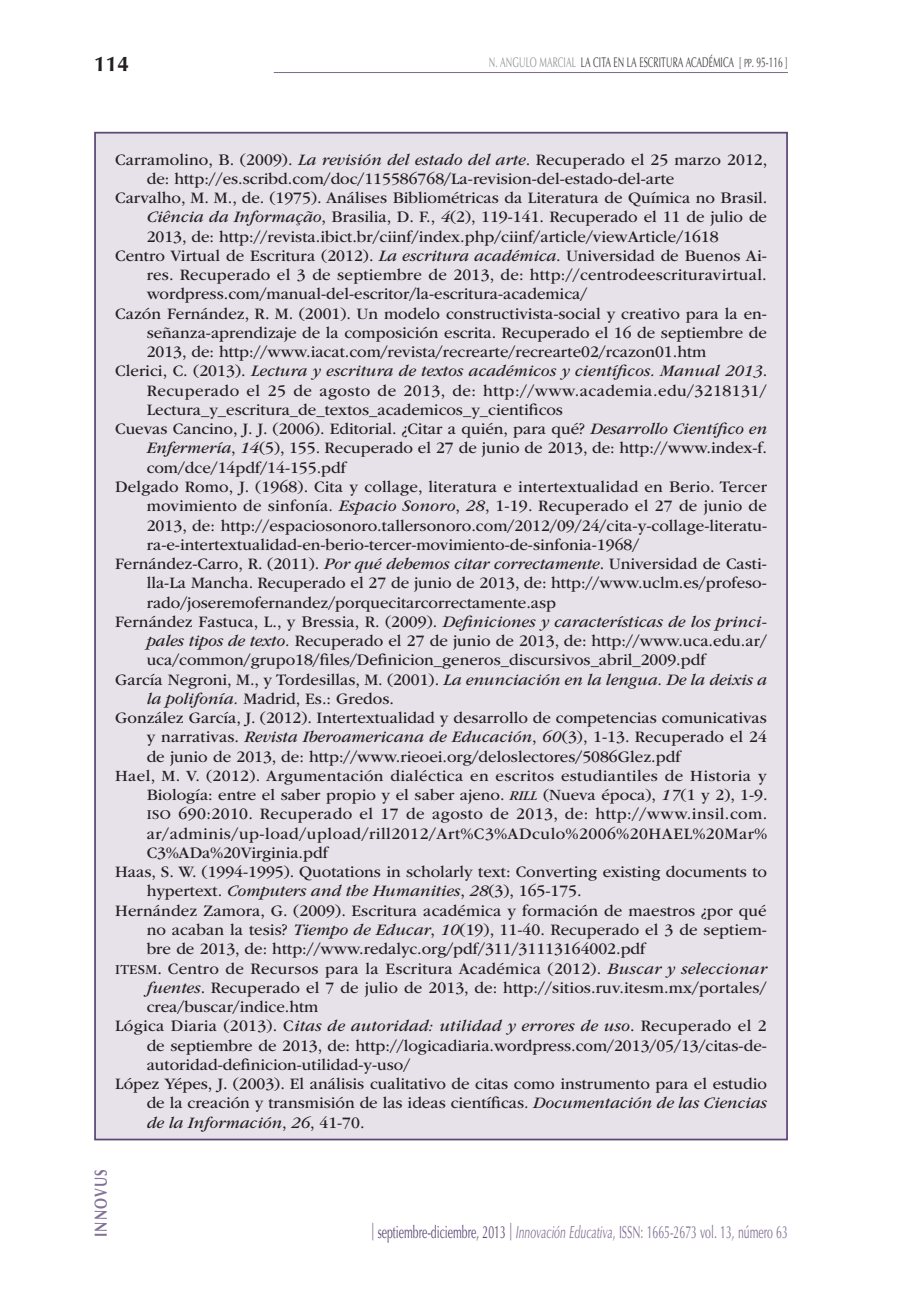
<style>
.page{position:relative;width:897px;height:1294px;background:#fff}
.page>*{position:absolute;margin:0;border:0;box-sizing:border-box;transform-origin:0 0}
.t1{font:700 21px "Optima LT Std";color:#231f20}
.t2{font:17.5px "Optima LT Std";color:#837296;scale:.6 1}
.t3{font:700 17.5px "Optima LT Std";letter-spacing:.1em;color:#837296;scale:.75 1}
.t4{font:16.62px "ITC Garamond Std";color:#231f20}
.t5{font:italic 16.62px "ITC Garamond Std";letter-spacing:.005em;color:#231f20}
.t6{font:16.62px "ITC Garamond Std";letter-spacing:.03em;color:#231f20}
.t7{font:16.62px "ITC Garamond Std";letter-spacing:.025em;color:#231f20}
.t8{font:16.28px/19.2px "ITC Garamond Std";letter-spacing:.02em;color:#231f20;text-align:right}
.t9{font:14px "Optima LT Std";letter-spacing:.01em;color:#3e3e3f;scale:.6 1}
.s1{color:#939598}
.s2{font-family:"Optima LT Std SC850";font-size:11.9px}
.s3{font-style:italic}
.s4{font-style:normal}
.s5{font-family:"ITC Garamond Std Bk Ita SC850";font-size:13.83px}
.s6{font-family:"ITC Garamond Std Bk SC850";font-size:14.17px}
.s7{color:#5c4876}
</style>
<div class="page">
<hr style="left:274px;top:72px;width:513px;height:1px;background:#7c6a90">
<div style="left:94px;top:132px;width:693px;height:1008px;background:#e7e1ea;border:2px solid #5c4876"></div>
<p class="t1" style="left:94px;top:52px;width:37px">114</p>
<p class="t9" style="left:489px;top:54px;width:499px"><span class="s1">N. AN GULO MARCIAL</span> LA CITA EN LA ESCRITURA ACADÉMICA [ <span class="s2">pp</span>. 95-116 ]</p>
<p class="t4" style="left:115px;top:150px;width:653px">Carramolino, B. (2009). <span class="s3">La revisión del estado del arte</span>. Recuperado el 25 marzo 2012,</p>
<p class="t4" style="left:147px;top:169px;width:529px">de: http://es.scribd.com/doc/115586768/La-revision-del-estado-del-arte</p>
<p class="t4" style="left:115px;top:189px;width:653px">Carvalho, M. M., de. (1975). Análises Bibliométricas da Literatura de Química no Brasil.</p>
<p class="t4" style="left:147px;top:208px;width:621px"><span class="s3">Ciência da Informação</span>, Brasilia, D. F., <span class="s3">4</span>(2), 119-141. Recuperado el 11 de julio de</p>
<p class="t4" style="left:147px;top:227px;width:573px">2013, de: http://revista.ibict.br/ciinf/index.php/ciinf/article/viewArticle/1618</p>
<p class="t4" style="left:115px;top:246px;width:653px">Centro Virtual de Escritura (2012). <span class="s3">La escritura académica</span>. Universidad de Buenos Ai-</p>
<p class="t4" style="left:147px;top:266px;width:621px">res. Recuperado el 3 de septiembre de 2013, de: http://centrodeescrituravirtual.</p>
<p class="t4" style="left:147px;top:285px;width:442px">wordpress.com/manual-del-escritor/la-escritura-academica/</p>
<p class="t4" style="left:115px;top:304px;width:653px">Cazón Fernández, R. M. (2001). Un modelo constructivista-social y creativo para la en-</p>
<p class="t4" style="left:147px;top:323px;width:621px">señanza-aprendizaje de la composición escrita. Recuperado el 16 de septiembre de</p>
<p class="t4" style="left:147px;top:343px;width:561px">2013, de: http://www.iacat.com/revista/recrearte/recrearte02/rcazon01.htm</p>
<p class="t5" style="left:115px;top:362px;width:653px"><span class="s4">Clerici, C. (2013).</span> Lectura y escritura de textos académicos y científicos. Manual 2013<span class="s4">.</span></p>
<p class="t6" style="left:147px;top:381px;width:621px">Recuperado el 25 de agosto de 2013, de: http://www.academia.edu/3218131/</p>
<p class="t4" style="left:147px;top:400px;width:418px">Lectura_y_escritura_de_textos_academicos_y_cientificos</p>
<p class="t4" style="left:115px;top:420px;width:653px">Cuevas Cancino, J. J. (2006). Editorial. ¿Citar a quién, para qué? <span class="s3">Desarrollo Científico en</span></p>
<p class="t4" style="left:147px;top:439px;width:621px"><span class="s3">Enfermería</span>, <span class="s3">14</span>(5), 155. Recuperado el 27 de junio de 2013, de: http://www.index-f.</p>
<p class="t4" style="left:147px;top:458px;width:201px">com/dce/14pdf/14-155.pdf</p>
<p class="t4" style="left:115px;top:477px;width:653px">Delgado Romo, J. (1968). Cita y collage, literatura e intertextualidad en Berio. Tercer</p>
<p class="t4" style="left:147px;top:497px;width:621px">movimiento de sinfonía<span class="s3">. Espacio Sonoro</span>, <span class="s3">28</span>, 1-19. Recuperado el 27 de junio de</p>
<p class="t4" style="left:147px;top:516px;width:622px">2013, de: http://espaciosonoro.tallersonoro.com/2012/09/24/cita-y-collage-literatu-</p>
<p class="t4" style="left:147px;top:535px;width:494px">ra-e-intertextualidad-en-berio-tercer-movimiento-de-sinfonia-1968/</p>
<p class="t4" style="left:115px;top:554px;width:653px">Fernández-Carro, R. (2011). <span class="s3">Por qué debemos citar correctamente</span>. Universidad de Casti-</p>
<p class="t4" style="left:147px;top:574px;width:621px">lla-La Mancha. Recuperado el 27 de junio de 2013, de: http://www.uclm.es/profeso-</p>
<p class="t4" style="left:147px;top:593px;width:411px">rado/joseremofernandez/porquecitarcorrectamente.asp</p>
<p class="t5" style="left:115px;top:612px;width:653px"><span class="s4">Fernández Fastuca, L., y Bressia, R. (2009).</span> Definiciones y características de los princi-</p>
<p class="t4" style="left:147px;top:631px;width:621px"><span class="s3">pales tipos de texto.</span> Recuperado el 27 de junio de 2013, de: http://www.uca.edu.ar/</p>
<p class="t4" style="left:147px;top:651px;width:560px">uca/common/grupo18/files/Definicion_generos_discursivos_abril_2009.pdf</p>
<p class="t4" style="left:115px;top:670px;width:653px">García Negroni, M., y Tordesillas, M. (2001). <span class="s3">La enunciación en la lengua. De la deixis a</span></p>
<p class="t4" style="left:147px;top:689px;width:249px"><span class="s3">la polifonía.</span> Madrid, Es.: Gredos.</p>
<p class="t4" style="left:115px;top:708px;width:653px">González García, J. (2012). Intertextualidad y desarrollo de competencias comunicativas</p>
<p class="t4" style="left:147px;top:728px;width:621px">y narrativas. <span class="s3">Revista Iberoamericana de Educación</span>, <span class="s3">60</span>(3), 1-13. Recuperado el 24</p>
<p class="t4" style="left:147px;top:747px;width:535px">de junio de 2013, de: http://www.rieoei.org/deloslectores/5086Glez.pdf</p>
<p class="t8" style="left:115px;top:766px;width:653px">Hael, M. V. (2012). Argumentación dialéctica en escritos estudiantiles de Historia y<br>Biología: entre el saber propio y el saber ajeno. <span class="s5">rill</span> (Nueva época), <span class="s3">17</span>(1 y 2), 1-9.</p>
<p class="t7" style="left:147px;top:805px;width:622px"><span class="s6">ISO</span> 690:2010. Recuperado el 17 de agosto de 2013, de: http://www.insil.com.</p>
<p class="t6" style="left:147px;top:824px;width:621px">ar/adminis/up-load/upload/rill2012/Art%C3%ADculo%2006%20HAEL%20Mar%</p>
<p class="t4" style="left:147px;top:843px;width:183px">C3%ADa%20Virginia.pdf</p>
<p class="t4" style="left:115px;top:862px;width:653px">Haas, S. W. (1994-1995). Quotations in scholarly text: Converting existing documents to</p>
<p class="t5" style="left:147px;top:882px;width:436px"><span class="s4">hypertext.</span> Computers and the Humanities<span class="s4">,</span> 28<span class="s4">(3), 165-175.</span></p>
<p class="t4" style="left:115px;top:901px;width:653px">Hernández Zamora, G. (2009). Escritura académica y formación de maestros ¿por qué</p>
<p class="t4" style="left:147px;top:920px;width:621px">no acaban la tesis? <span class="s3">Tiempo de Educar</span>, <span class="s3">10</span>(19), 11-40. Recuperado el 3 de septiem-</p>
<p class="t4" style="left:147px;top:939px;width:500px">bre de 2013, de: http://www.redalyc.org/pdf/311/31113164002.pdf</p>
<p class="t4" style="left:115px;top:959px;width:653px"><span class="s6">ITESM</span>. Centro de Recursos para la Escritura Académica (2012). <span class="s3">Buscar y seleccionar</span></p>
<p class="t4" style="left:147px;top:978px;width:621px"><span class="s3">fuentes</span>. Recuperado el 7 de julio de 2013, de: http://sitios.ruv.itesm.mx/portales/</p>
<p class="t4" style="left:147px;top:997px;width:173px">crea/buscar/indice.htm</p>
<p class="t5" style="left:115px;top:1016px;width:653px"><span class="s4">Lógica Diaria (2013). C</span>itas de autoridad: utilidad y errores de uso<span class="s4">. Recuperado el 2</span></p>
<p class="t4" style="left:147px;top:1036px;width:621px">de septiembre de 2013, de: http://logicadiaria.wordpress.com/2013/05/13/citas-de-</p>
<p class="t4" style="left:147px;top:1055px;width:265px">autoridad-definicion-utilidad-y-uso/</p>
<p class="t4" style="left:115px;top:1074px;width:653px">López Yépes, J. (2003). El análisis cualitativo de citas como instrumento para el estudio</p>
<p class="t4" style="left:147px;top:1093px;width:621px">de la creación y transmisión de las ideas científicas<span class="s3">. Documentación de las Ciencias</span></p>
<p class="t5" style="left:147px;top:1113px;width:219px">de la Información<span class="s4">,</span> 26<span class="s4">, 41-70.</span></p>
<p class="t3" style="left:91px;top:1237px;width:93px;rotate:-90deg">INNOVUS</p>
<p class="t2" style="left:371px;top:1221px;width:696px"><span class="s7">| SEPTIEMBRE-DICIEMBRE, 2013 |</span> <span class="s3">Innovación Educativa</span>, ISSN: 1665-2673 VOL. 13, NÚMERO 63</p>
</div>
